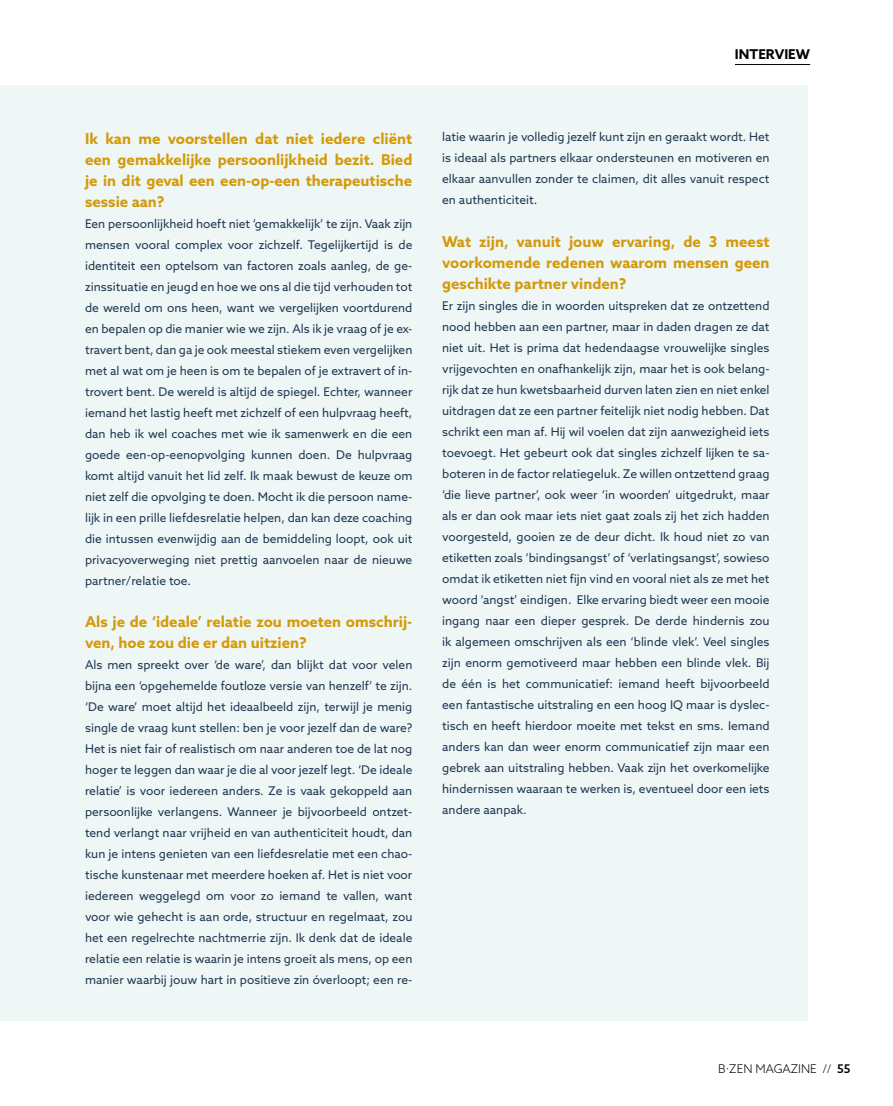
<style>
.page{position:relative;width:893px;height:1106px;background:#fff}
.page>*{position:absolute;margin:0;border:0;box-sizing:border-box;transform-origin:0 0}
.t1{font:700 15px/21px "Azo Sans";color:#d49a08;text-align:justify}
.t2{font:700 13.5px "Azo Sans";color:#000}
.t3{font:12px/21px "Azo Sans";color:#203852;text-align:justify}
.t4{font:300 12px "Azo Sans";color:#000}
.s1{font-family:"Open Sans"}
.s2{font-weight:500}
</style>
<div class="page">
<div style="left:0;top:85px;width:808px;height:935px;background:#eef6f6"></div>
<hr style="left:735px;top:64px;width:75px;height:1px;background:#000">
<p class="t1" style="left:85px;top:128px;width:329px">Ik kan me voorstellen dat niet iedere cliënt een gemakkelijke persoonlijkheid bezit. Bied je in dit geval een een-op-een therapeutische sessie aan?</p>
<p class="t3" style="left:85px;top:213px;width:329px">Een persoonlijkheid hoeft niet ‘gemakkelijk’ te zijn. Vaak zijn mensen vooral complex voor zichzelf. Tegelijkertijd is de identiteit een optelsom van factoren zoals aanleg, de ge&shy;zinssituatie en jeugd en hoe we ons al die tijd verhouden tot de wereld om ons heen, want we vergelijken voortdurend en bepalen op die manier wie we zijn. Als ik je vraag of je ex&shy;travert bent, dan ga je ook meestal stiekem even vergelijken met al wat om je heen is om te bepalen of je extravert of in&shy;trovert bent. De wereld is altijd de spiegel. Echter, wanneer iemand het lastig heeft met zichzelf of een hulpvraag heeft, dan heb ik wel coaches met wie ik samenwerk en die een goede een-op-eenopvolging kunnen doen. De hulpvraag komt altijd vanuit het lid zelf. Ik maak bewust de keuze om niet zelf die opvolging te doen. Mocht ik die persoon name&shy;lijk in een prille liefdesrelatie helpen, dan kan deze coaching die intussen evenwijdig aan de bemiddeling loopt, ook uit privacyoverweging niet prettig aanvoelen naar de nieuwe partner/relatie toe.</p>
<p class="t1" style="left:85px;top:611px;width:329px">Als je de ‘ideale’ relatie zou moeten omschrij&shy;ven, hoe zou die er dan uitzien?</p>
<p class="t3" style="left:85px;top:654px;width:329px">Als men spreekt over ‘de ware’, dan blijkt dat voor velen bijna een ‘opgehemelde foutloze versie van henzelf’ te zijn. ‘De ware’ moet altijd het ideaalbeeld zijn, terwijl je menig single de vraag kunt stellen: ben je voor jezelf dan de ware?<br>Het is niet fair of realistisch om naar anderen toe de lat nog hoger te leggen dan waar je die al voor jezelf legt. ‘De ideale relatie’ is voor iedereen anders. Ze is vaak gekoppeld aan persoonlijke verlangens. Wanneer je bijvoorbeeld ontzet&shy;tend verlangt naar vrijheid en van authenticiteit houdt, dan kun je intens genieten van een liefdesrelatie met een chao&shy;tische kunstenaar met meerdere hoeken af. Het is niet voor iedereen weggelegd om voor zo iemand te vallen, want voor wie gehecht is aan orde, structuur en regelmaat, zou het een regelrechte nachtmerrie zijn. Ik denk dat de ideale relatie een relatie is waarin je intens groeit als mens, op een manier waarbij jouw hart in positieve zin óverloopt; een re-</p>
<p class="t2" style="left:735px;top:45px;width:77px">INTERVIEW</p>
<p class="t3" style="left:442px;top:126px;width:329px">latie waarin je volledig jezelf kunt zijn en geraakt wordt. Het is ideaal als partners elkaar ondersteunen en motiveren en elkaar aanvullen zonder te claimen, dit alles vanuit respect en authenticiteit.</p>
<p class="t1" style="left:442px;top:230px;width:329px">Wat zijn, vanuit jouw ervaring, de 3 meest voorkomende redenen waarom mensen geen geschikte partner vinden?</p>
<p class="t3" style="left:442px;top:295px;width:329px">Er zijn singles die in woorden uitspreken dat ze ontzettend nood hebben aan een partner, maar in daden dragen ze dat niet uit. Het is prima dat hedendaagse vrouwelijke singles vrijgevochten en onafhankelijk zijn, maar het is ook belang&shy;rijk dat ze hun kwetsbaarheid durven laten zien en niet enkel uitdragen dat ze een partner feitelijk niet nodig hebben. Dat schrikt een man af. Hij wil voelen dat zijn aanwezigheid iets toevoegt. Het gebeurt ook dat singles zichzelf lijken te sa&shy;boteren in de factor relatiegeluk. Ze willen ontzettend graag ‘die lieve partner’, ook weer ‘in woorden’ uitgedrukt, maar als er dan ook maar iets niet gaat zoals zij het zich hadden voorgesteld, gooien ze de deur dicht. Ik houd niet zo van etiketten zoals ‘bindingsangst’ of ‘verlatingsangst’, sowieso omdat ik etiketten niet fijn vind en vooral niet als ze met het woord ‘angst’ eindigen. Elke ervaring biedt weer een mooie ingang naar een dieper gesprek. De derde hindernis zou ik algemeen omschrijven als een ‘blinde vlek’. Veel singles zijn enorm gemotiveerd maar hebben een blinde vlek. Bij de één is het communicatief: iemand heeft bijvoorbeeld een fantastische uitstraling en een hoog IQ maar is dyslec&shy;tisch en heeft hierdoor moeite met tekst en sms. Iemand anders kan dan weer enorm communicatief zijn maar een gebrek aan uitstraling hebben. Vaak zijn het overkomelijke hindernissen waaraan te werken is, eventueel door een iets andere aanpak.</p>
<p class="t4" style="left:718px;top:1060px;width:134px">B·ZEN MAGAZINE <span class="s1">//</span> <span class="s2">55</span></p>
</div>
